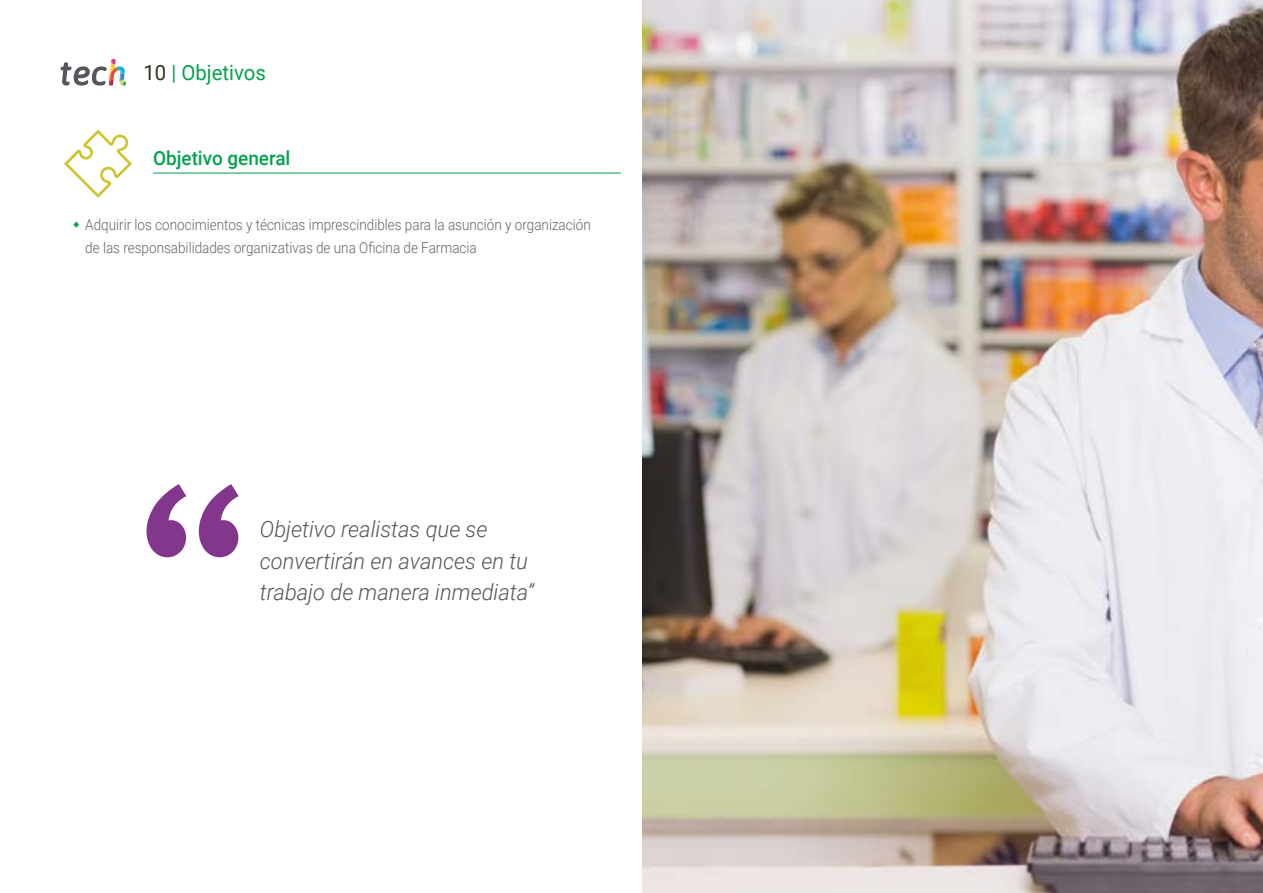
<style>
.page{position:relative;width:1263px;height:893px;background:#fff}
.page>*{position:absolute;margin:0;border:0;box-sizing:border-box;transform-origin:0 0}
.t1{font:italic 300 22.5px/31.5px "Roboto";color:#52555b}
.t2{font:21px "Roboto";color:#04a14d}
.t3{font:500 19.5px "Roboto";color:#04a14d}
.t4{font:300 15px/22.5px "Roboto";color:#61646a;scale:.9 1}
.s1{color:#312e20}
</style>
<div class="page">
<hr style="left:153px;top:173px;width:468px;height:1px;background:#04a14d">
<svg style="left:64px;top:130px;width:68px;height:68px"></svg>
<img style="left:642px;top:0;width:621px;height:893px">
<svg style="left:61px;top:59px;width:65px;height:27px"></svg>
<svg style="left:146px;top:484px;width:93px;height:73px"></svg>
<h2 class="t2" style="left:144px;top:57px;width:124px"><span class="s1">10</span> | Objetivos</h2>
<h3 class="t3" style="left:153px;top:144px;width:139px">Objetivo general</h3>
<p class="t4" style="left:85px;top:213px;width:563px">Adquirir los conocimientos y técnicas imprescindibles para la asunción y organización de las responsabilidades organizativas de una Oficina de Farmacia</p>
<h1 class="t1" style="left:260px;top:513px;width:276px">Objetivo realistas que se convertirán en avances en tu trabajo de manera inmediata”</h1>
</div>
